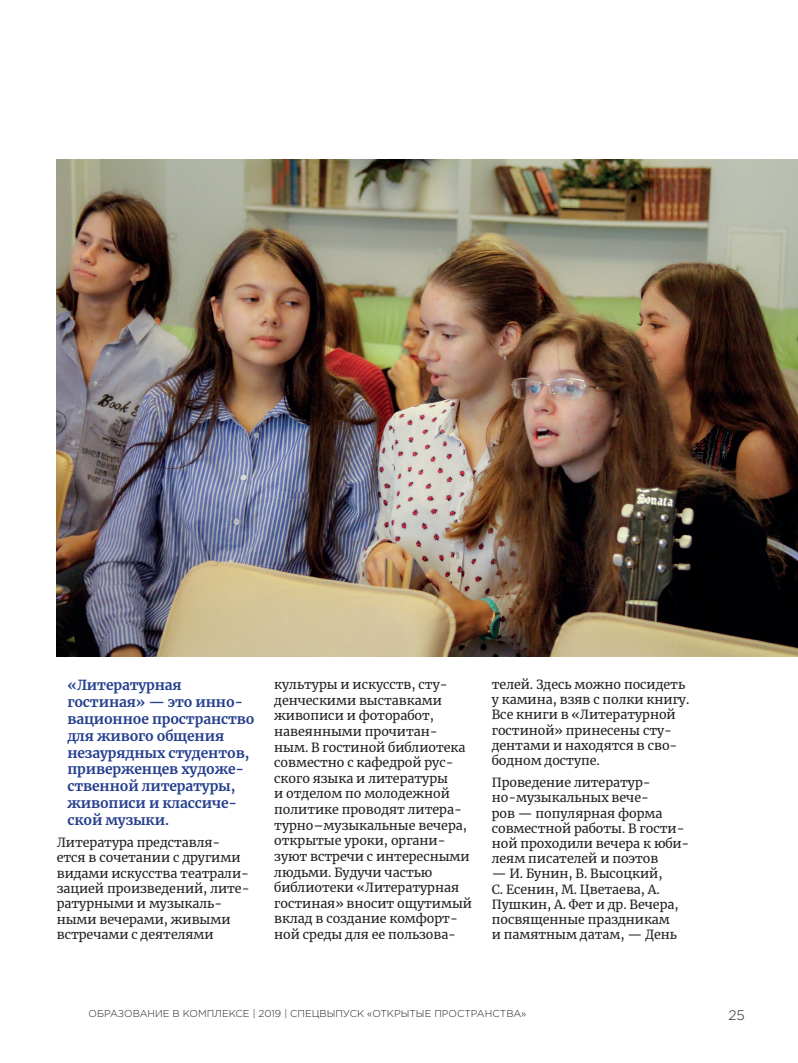
<style>
.page{position:relative;width:798px;height:1063px;background:#fff}
.page>*{position:absolute;margin:0;border:0;box-sizing:border-box;transform-origin:0 0}
.t1{font:700 13.75px/16.8px "Merriweather";letter-spacing:-.01em;color:#253f8e}
.t2{font:300 13.75px "Gotham Pro";color:#231f20}
.t3{font:12.5px/15.6px "Merriweather";letter-spacing:-.005em;color:#231f20}
.t4{font:300 10px "Gotham Pro";color:#231f20}
</style>
<div class="page">
<img style="left:57px;top:159px;width:740px;height:497px">
<p class="t1" style="left:67px;top:677px;width:189px">«Литературная гостиная» — это инно&shy;вационное пространство для живого общения незаурядных студентов, приверженцев художе&shy;ственной литературы, живописи и классиче&shy;ской музыки.</p>
<p class="t3" style="left:57px;top:835px;width:194px;line-height:15.2px">Литература представля&shy;ется в сочетании с другими видами искусства театрали&shy;зацией произведений, лите&shy;ратурными и музыкаль&shy;ными вечерами, живыми встречами с деятелями</p>
<p class="t3" style="left:274px;top:676px;width:199px">культуры и искусств, сту&shy;денческими выставками живописи и фоторабот, навеянными прочитан&shy;ным. В гостиной библиотека совместно с кафедрой рус&shy;ского языка и литературы<br>и отделом по молодежной политике проводят литера&shy;турно–музыкальные вечера, открытые уроки, органи&shy;зуют встречи с интересными людьми. Будучи частью библиотеки «Литературная гостиная» вносит ощутимый вклад в создание комфорт&shy;ной среды для ее пользова-</p>
<p class="t3" style="left:491px;top:677px;width:199px;line-height:15.1px">телей. Здесь можно посидеть у камина, взяв с полки книгу.<br>Все книги в «Литературной гостиной» принесены сту&shy;дентами и находятся в сво&shy;бодном доступе.</p>
<p class="t3" style="left:491px;top:775px;width:199px;line-height:15.1px">Проведение литератур&shy;но-музыкальных вече-<br>ров — популярная форма совместной работы. В гости&shy;ной проходили вечера к юби&shy;леям писателей и поэтов</p>
<p class="t3" style="left:491px;top:866px;width:188px;line-height:15.1px">— И. Бунин, В. Высоцкий,<br>С. Есенин, М. Цветаева, А.<br>Пушкин, А. Фет и др. Вечера, посвященные праздникам и памятным датам, — День</p>
<p class="t4" style="left:89px;top:1008px;width:439px">ОБРАЗОВАНИЕ В КОМПЛЕКСЕ | 2019 | СПЕЦВЫПУСК «ОТКРЫТЫЕ ПРОСТРАНСТВА»</p>
<p class="t2" style="left:728px;top:1008px;width:18px">25</p>
</div>
